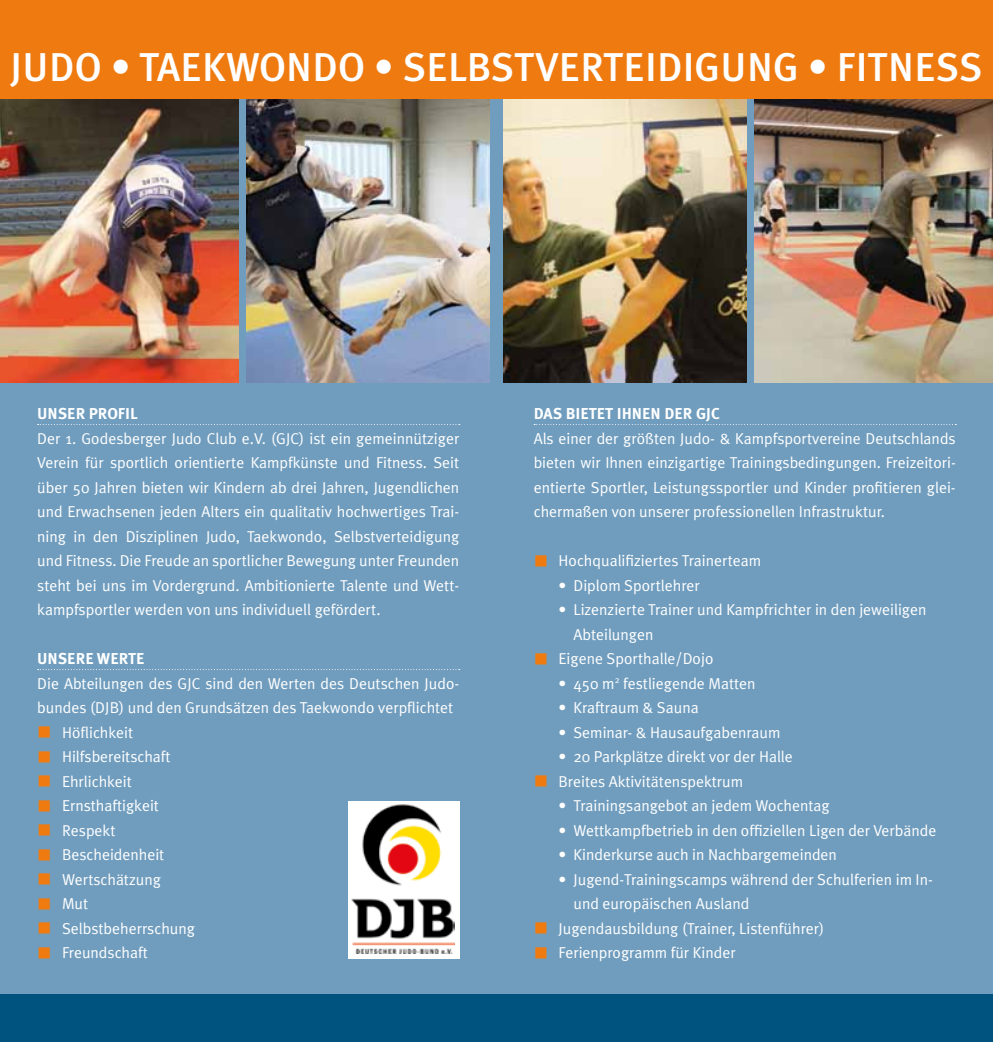
<style>
.page{position:relative;width:993px;height:1042px;background:#fff}
.page>*{position:absolute;margin:0;border:0;box-sizing:border-box;transform-origin:0 0}
.t1{font:500 40.25px "Meta Plus";color:#fff}
.t2{font:15.75px/24.5px "Meta Plus Normal";color:#fff}
.t3{font:700 15.75px "Meta Plus";color:#fff}
.s1{color:#ef7b10}
</style>
<div class="page">
<div style="left:0;top:0;width:992px;height:99px;background:#ef7b10"></div>
<div style="left:0;top:99px;width:992px;height:943px;background:#709dbe"></div>
<div style="left:0;top:995px;width:992px;height:47px;background:#00537e"></div>
<svg style="left:38px;top:424px;width:421px;height:1px"></svg>
<svg style="left:38px;top:669px;width:421px;height:1px"></svg>
<img style="left:0;top:99px;width:238px;height:283px">
<img style="left:246px;top:99px;width:243px;height:283px">
<img style="left:503px;top:99px;width:243px;height:283px">
<img style="left:754px;top:99px;width:238px;height:283px">
<svg style="left:534px;top:424px;width:419px;height:1px"></svg>
<div style="left:347px;top:801px;width:112px;height:158px;background:#fff"></div>
<img style="left:351px;top:804px;width:103px;height:149px">
<h1 class="t1" style="left:10px;top:44px;width:973px">JUDO • TAEKWONDO • SELBSTVERTEIDIGUNG • FITNESS</h1>
<p class="t3" style="left:37px;top:404px;width:99px">U NSER PROFIL</p>
<p class="t2" style="left:37px;top:426px;width:423px;text-align:justify">Der 1. Godesberger Judo Club e.V. (GJC) ist ein gemeinnütziger Verein für sportlich orientierte Kampfkünste und Fitness. Seit über 50 Jahren bieten wir Kindern ab drei Jahren, Jugendlichen und Erwachsenen jeden Alters ein qualitativ hochwertiges Trai&shy;ning in den Disziplinen Judo, Taekwondo, Selbstverteidigung und Fitness. Die Freude an sportlicher Bewegung unter Freunden steht bei uns im Vordergrund. Ambitionierte Talente und Wett&shy;kampfsportler werden von uns individuell gefördert.</p>
<p class="t3" style="left:37px;top:649px;width:109px">U NSERE WERTE</p>
<p class="t2" style="left:37px;top:671px;width:423px">Die Abteilungen des GJC sind den Werten des Deutschen Judo&shy;bundes (DJB) und den Grundsätzen des Taekwondo verpflichtet</p>
<p class="t2" style="left:37px;top:720px;width:97px"><span class="s1">■</span> Höflichkeit</p>
<p class="t2" style="left:37px;top:744px;width:135px"><span class="s1">■</span> Hilfsbereitschaft</p>
<p class="t2" style="left:37px;top:769px;width:96px"><span class="s1">■</span> Ehrlichkeit</p>
<p class="t2" style="left:37px;top:793px;width:123px"><span class="s1">■</span> Ernsthaftigkeit</p>
<p class="t2" style="left:37px;top:818px;width:80px"><span class="s1">■</span> Respekt</p>
<p class="t2" style="left:37px;top:842px;width:129px"><span class="s1">■</span> Bescheidenheit</p>
<p class="t2" style="left:37px;top:867px;width:125px"><span class="s1">■</span> Wertschätzung</p>
<p class="t2" style="left:37px;top:891px;width:53px"><span class="s1">■</span> Mut</p>
<p class="t2" style="left:37px;top:916px;width:159px"><span class="s1">■</span> Selbstbeherrschung</p>
<p class="t2" style="left:37px;top:940px;width:112px"><span class="s1">■</span> Freundschaft</p>
<p class="t3" style="left:533px;top:404px;width:187px">DAS BIETET I HNEN DER GJC</p>
<p class="t2" style="left:533px;top:426px;width:423px;text-align:justify">Als einer der größten Judo- &amp; Kampfsportvereine Deutschlands bieten wir Ihnen einzigartige Trainingsbedingungen. Freizeitori&shy;entierte Sportler, Leistungssportler und Kinder profitieren glei&shy;chermaßen von unserer professionellen Infrastruktur.</p>
<p class="t2" style="left:533px;top:548px;width:229px"><span class="s1">■</span> Hochqualifiziertes Trainerteam</p>
<p class="t2" style="left:558px;top:573px;width:143px">• Diplom Sportlehrer</p>
<p class="t2" style="left:573px;top:597px;width:354px;text-indent:-15px">• Lizenzierte Trainer und Kampfrichter in den jeweiligen<br>Abteilungen</p>
<p class="t2" style="left:533px;top:646px;width:181px"><span class="s1">■</span> Eigene Sporthalle/Dojo</p>
<p class="t2" style="left:558px;top:671px;width:198px">• 450 m<sup>2</sup> festliegende Matten</p>
<p class="t2" style="left:558px;top:695px;width:142px">• Kraftraum &amp; Sauna</p>
<p class="t2" style="left:558px;top:720px;width:223px">• Seminar- &amp; Hausaufgabenraum</p>
<p class="t2" style="left:558px;top:744px;width:236px">• 20 Parkplätze direkt vor der Halle</p>
<p class="t2" style="left:533px;top:769px;width:211px"><span class="s1">■</span> Breites Aktivitätenspektrum</p>
<p class="t2" style="left:558px;top:793px;width:272px">• Trainingsangebot an jedem Wochentag</p>
<p class="t2" style="left:558px;top:818px;width:379px">• Wettkampfbetrieb in den offiziellen Ligen der Verbände</p>
<p class="t2" style="left:558px;top:842px;width:280px">• Kinderkurse auch in Nachbargemeinden</p>
<p class="t2" style="left:573px;top:867px;width:361px;text-indent:-15px">• Jugend-Trainingscamps während der Schulferien im In&shy;und europäischen Ausland</p>
<p class="t2" style="left:533px;top:916px;width:292px"><span class="s1">■</span> Jugendausbildung (Trainer, Listenführer)</p>
<p class="t2" style="left:533px;top:940px;width:203px"><span class="s1">■</span> Ferienprogramm für Kinder</p>
</div>
